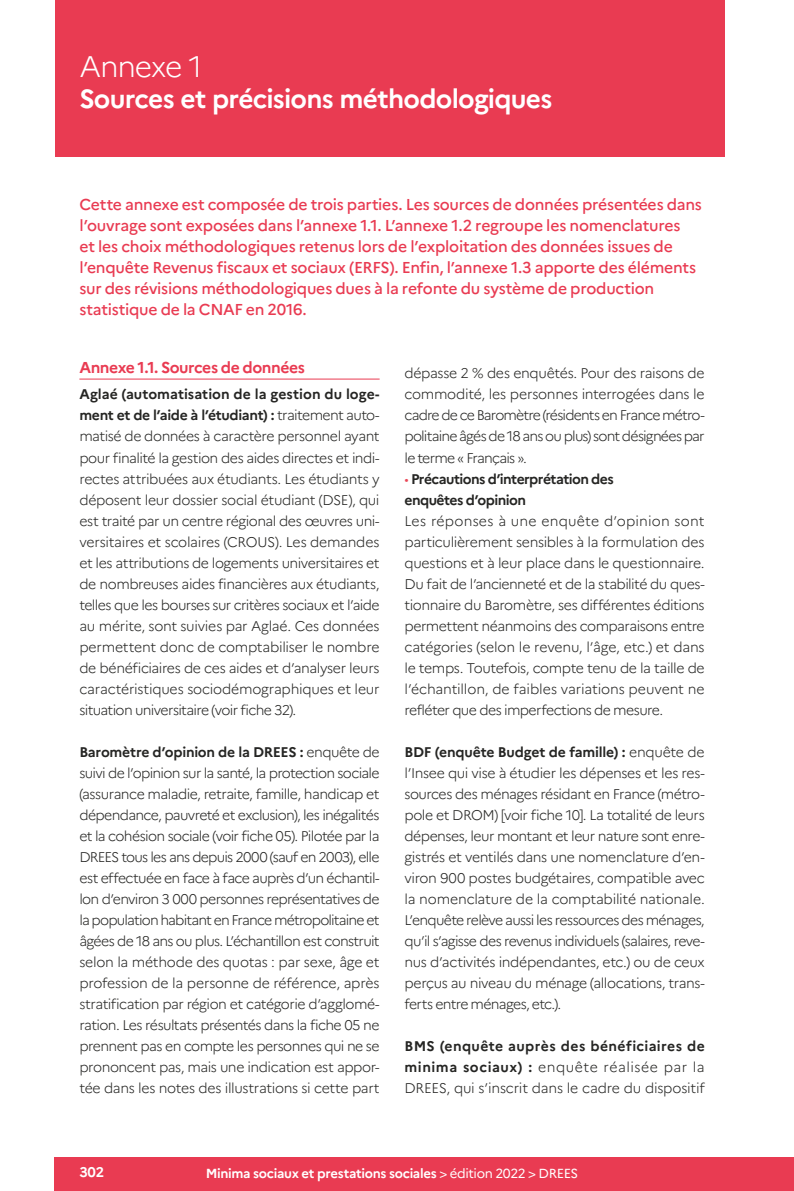
<style>
.page{position:relative;width:794px;height:1191px;background:#fff}
.page>*{position:absolute;margin:0;border:0;box-sizing:border-box;transform-origin:0 0}
.t1{font:300 29.75px "Marianne";letter-spacing:-.04em;color:#fff}
.t2{font:700 26.25px "Marianne";letter-spacing:-.03em;color:#fff}
.t3{font:500 15.75px/21px "Marianne";letter-spacing:-.015em;color:#e93b52}
.t4{font:700 15.75px "Marianne";letter-spacing:-.03em;color:#e93b52}
.t5{font:300 14px/21px "Marianne";letter-spacing:-.035em;color:#252523;text-align:justify}
.t6{font:700 14px/21px "Marianne";letter-spacing:-.04em;color:#252523}
.t7{font:700 14px "Marianne";color:#fff}
.t8{font:700 13.12px "Marianne";letter-spacing:-.025em;color:#fff}
.s1{font-weight:700}
.s2{font-weight:300;color:#ea4858}
.s3{font-weight:400}
</style>
<div class="page">
<div style="left:55px;top:1157px;width:739px;height:34px;background:#e93b52"></div>
<div style="left:55px;top:0;width:669px;height:156px;background:#e93b52"></div>
<hr style="left:79px;top:379px;width:300px;height:1px;background:#e93b52">
<h1 class="t1" style="left:79px;top:48px;width:125px">Annexe 1</h1>
<h2 class="t2" style="left:79px;top:83px;width:474px">Sources et précisions méthodologiques</h2>
<p class="t3" style="left:79px;top:194px;width:624px">Cette annexe est composée de trois parties. Les sources de données présentées dans l’ouvrage sont exposées dans l’annexe 1.1. L’annexe 1.2 regroupe les nomenclatures<br>et les choix méthodologiques retenus lors de l’exploitation des données issues de l’enquête Revenus fiscaux et sociaux (ERFS). Enfin, l’annexe 1.3 apporte des éléments sur des révisions méthodologiques dues à la refonte du système de production statistique de la CNAF en 2016.</p>
<p class="t4" style="left:79px;top:358px;width:227px">Annexe 1.1. Sources de données</p>
<p class="t5" style="left:79px;top:384px;width:302px"><span class="s1">Aglaé (automatisation de la gestion du loge&shy;ment et de l’aide à l’étudiant) :</span> traitement auto&shy;matisé de données à caractère personnel ayant pour finalité la gestion des aides directes et indi&shy;rectes attribuées aux étudiants. Les étudiants y déposent leur dossier social étudiant (DSE), qui est traité par un centre régional des œuvres uni&shy;versitaires et scolaires (CROUS). Les demandes et les attributions de logements universitaires et de nombreuses aides financières aux étudiants, telles que les bourses sur critères sociaux et l’aide au mérite, sont suivies par Aglaé. Ces données permettent donc de comptabiliser le nombre de bénéficiaires de ces aides et d’analyser leurs caractéristiques sociodémographiques et leur situation universitaire (voir fiche 32).</p>
<p class="t5" style="left:79px;top:741px;width:302px"><span class="s1">Baromètre d’opinion de la DREES :</span> enquête de suivi de l’opinion sur la santé, la protection sociale (assurance maladie, retraite, famille, handicap et dépendance, pauvreté et exclusion), les inégalités et la cohésion sociale (voir fiche 05). Pilotée par la DREES tous les ans depuis 2000 (sauf en 2003), elle est effectuée en face à face auprès d’un échantil&shy;lon d’environ 3 000 personnes représentatives de la population habitant en France métropolitaine et âgées de 18 ans ou plus. L’échantillon est construit selon la méthode des quotas : par sexe, âge et profession de la personne de référence, après stratification par région et catégorie d’agglomé&shy;ration. Les résultats présentés dans la fiche 05 ne prennent pas en compte les personnes qui ne se prononcent pas, mais une indication est appor&shy;tée dans les notes des illustrations si cette part</p>
<p class="t5" style="left:404px;top:363px;width:302px">dépasse 2 % des enquêtés. Pour des raisons de commodité, les personnes interrogées dans le cadre de ce Baromètre (résidents en France métro&shy;politaine âgés de 18 ans ou plus) sont désignées par le terme « Français ».</p>
<p class="t6" style="left:404px;top:468px;width:211px"><span class="s2">•</span> Précautions d’interprétation des enquêtes d’opinion</p>
<p class="t5" style="left:404px;top:510px;width:302px">Les réponses à une enquête d’opinion sont particulièrement sensibles à la formulation des questions et à leur place dans le questionnaire.<br>Du fait de l’ancienneté et de la stabilité du ques&shy;tionnaire du Baromètre, ses différentes éditions permettent néanmoins des comparaisons entre catégories (selon le revenu, l’âge, etc.) et dans le temps. Toutefois, compte tenu de la taille de l’échantillon, de faibles variations peuvent ne refléter que des imperfections de mesure.</p>
<p class="t5" style="left:404px;top:741px;width:302px"><span class="s1">BDF (enquête Budget de famille) :</span> enquête de l’Insee qui vise à étudier les dépenses et les res&shy;sources des ménages résidant en France (métro&shy;pole et DROM) [voir fiche 10]. La totalité de leurs dépenses, leur montant et leur nature sont enre&shy;gistrés et ventilés dans une nomenclature d’en&shy;viron 900 postes budgétaires, compatible avec la nomenclature de la comptabilité nationale.<br>L’enquête relève aussi les ressources des ménages, qu’il s’agisse des revenus individuels (salaires, reve&shy;nus d’activités indépendantes, etc.) ou de ceux perçus au niveau du ménage (allocations, trans&shy;ferts entre ménages, etc.).</p>
<p class="t5" style="left:404px;top:1035px;width:302px"><span class="s1">BMS (enquête auprès des bénéficiaires de minima sociaux) :</span> enquête réalisée par la DREES, qui s’inscrit dans le cadre du dispositif</p>
<p class="t7" style="left:79px;top:1163px;width:26px">302</p>
<p class="t8" style="left:206px;top:1165px;width:374px">Minima sociaux et prestations sociales <span class="s3">&gt; édition 2022 &gt; DREES</span></p>
</div>
